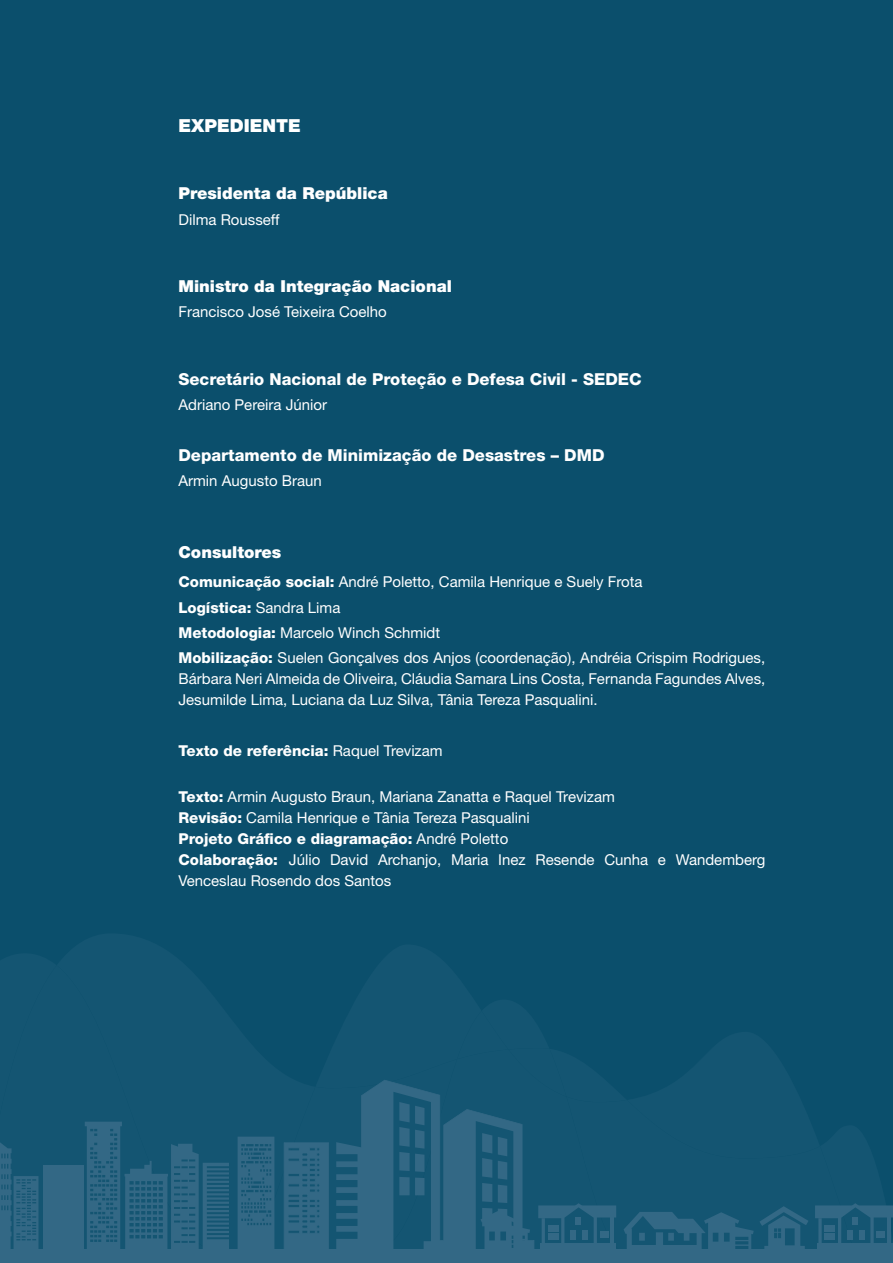
<style>
.page{position:relative;width:893px;height:1263px;background:#0b4f6c}
.page>*{position:absolute;margin:0;border:0;box-sizing:border-box;transform-origin:0 0}
.CORPO_DE_TEXTO_BASE{font:900 18px "Helvetica Neue LT Std";color:#fff}
.CORPO_DE_TEXTO_BASE-2{font:800 16.5px "Helvetica Neue LT Std";color:#fff}
.CORPO_DE_TEXTO_BASE-3{font:900 16.5px "Helvetica Neue LT Std";color:#fff}
.CORPO_DE_TEXTO_BASE-4{font:15px/21px "Helvetica Neue LT Std";color:#fff;text-align:justify}
.CORPO_DE_TEXTO_BASE-5{font:800 15px "Helvetica Neue LT Std";color:#fff}
.s1{font-weight:800}
.s2{font-weight:400}
</style>
<div class="page">
<div style="left:43px;top:1165px;width:40px;height:85px;background:#336885"></div>
<svg style="left:85px;top:1122px;width:144px;height:127px"></svg>
<svg style="left:238px;top:1079px;width:655px;height:170px"></svg>
<hr style="left:887px;top:1213px;width:4px;height:35px;background:#336885">
<div style="left:852px;top:1218px;width:6px;height:7px;background:#336885"></div>
<div style="left:825px;top:1225px;width:10px;height:6px;background:#336885"></div>
<div style="left:825px;top:1233px;width:10px;height:7px;background:#336885"></div>
<div style="left:847px;top:1230px;width:5px;height:9px;background:#336885"></div>
<div style="left:859px;top:1230px;width:5px;height:9px;background:#336885"></div>
<div style="left:876px;top:1231px;width:9px;height:7px;background:#336885"></div>
<svg style="left:0;top:1142px;width:38px;height:107px"></svg>
<div style="left:0;top:1249px;width:893px;height:14px;background:#336885"></div>
<p class="CORPO_DE_TEXTO_BASE" style="left:178px;top:115px;width:124px">EXPEDIENTE</p>
<p class="CORPO_DE_TEXTO_BASE-3" style="left:178px;top:184px;width:211px">Presidenta da República</p>
<p class="CORPO_DE_TEXTO_BASE-4" style="left:178px;top:208px;width:103px">Dilma Rousseff</p>
<p class="CORPO_DE_TEXTO_BASE-3" style="left:178px;top:276px;width:275px">Ministro da Integração Nacional</p>
<p class="CORPO_DE_TEXTO_BASE-4" style="left:178px;top:301px;width:210px">Francisco José Teixeira Coelho</p>
<p class="CORPO_DE_TEXTO_BASE-2" style="left:178px;top:369px;width:465px">Secretário Nacional de Proteção e Defesa Civil - SEDEC</p>
<p class="CORPO_DE_TEXTO_BASE-4" style="left:178px;top:394px;width:150px">Adriano Pereira Júnior</p>
<p class="CORPO_DE_TEXTO_BASE-2" style="left:178px;top:445px;width:428px">Departamento de Minimização de Desastres – DMD</p>
<p class="CORPO_DE_TEXTO_BASE-4" style="left:178px;top:470px;width:145px">Armin Augusto Braun</p>
<p class="CORPO_DE_TEXTO_BASE-3" style="left:178px;top:542px;width:104px">Consultores</p>
<p class="CORPO_DE_TEXTO_BASE-4" style="left:178px;top:571px;width:465px"><span class="s1">Comunicação social:</span> André Poletto, Camila Henrique e Suely Frota</p>
<p class="CORPO_DE_TEXTO_BASE-5" style="left:178px;top:598px;width:163px">Logística: <span class="s2">Sandra Lima</span></p>
<p class="CORPO_DE_TEXTO_BASE-4" style="left:178px;top:622px;width:263px"><span class="s1">Metodologia:</span> Marcelo Winch Schmidt</p>
<p class="CORPO_DE_TEXTO_BASE-4" style="left:178px;top:647px;width:588px"><span class="s1">Mobilização:</span> Suelen Gonçalves dos Anjos (coordenação), Andréia Crispim Rodrigues, Bárbara Neri Almeida de Oliveira, Cláudia Samara Lins Costa, Fernanda Fagundes Alves, Jesumilde Lima, Luciana da Luz Silva, Tânia Tereza Pasqualini.</p>
<p class="CORPO_DE_TEXTO_BASE-5" style="left:178px;top:741px;width:266px">Texto de referência: <span class="s2">Raquel Trevizam</span></p>
<p class="CORPO_DE_TEXTO_BASE-4" style="left:178px;top:786px;width:438px"><span class="s1">Texto:</span> Armin Augusto Braun, Mariana Zanatta e Raquel Trevizam</p>
<p class="CORPO_DE_TEXTO_BASE-4" style="left:178px;top:807px;width:353px"><span class="s1">Revisão:</span> Camila Henrique e Tânia Tereza Pasqualini</p>
<p class="CORPO_DE_TEXTO_BASE-5" style="left:178px;top:830px;width:331px">Projeto Gráfico e diagramação: <span class="s2">André Poletto</span></p>
<p class="CORPO_DE_TEXTO_BASE-4" style="left:178px;top:849px;width:588px"><span class="s1">Colaboração:</span> Júlio David Archanjo, Maria Inez Resende Cunha e Wandemberg<br>Venceslau Rosendo dos Santos</p>
</div>
